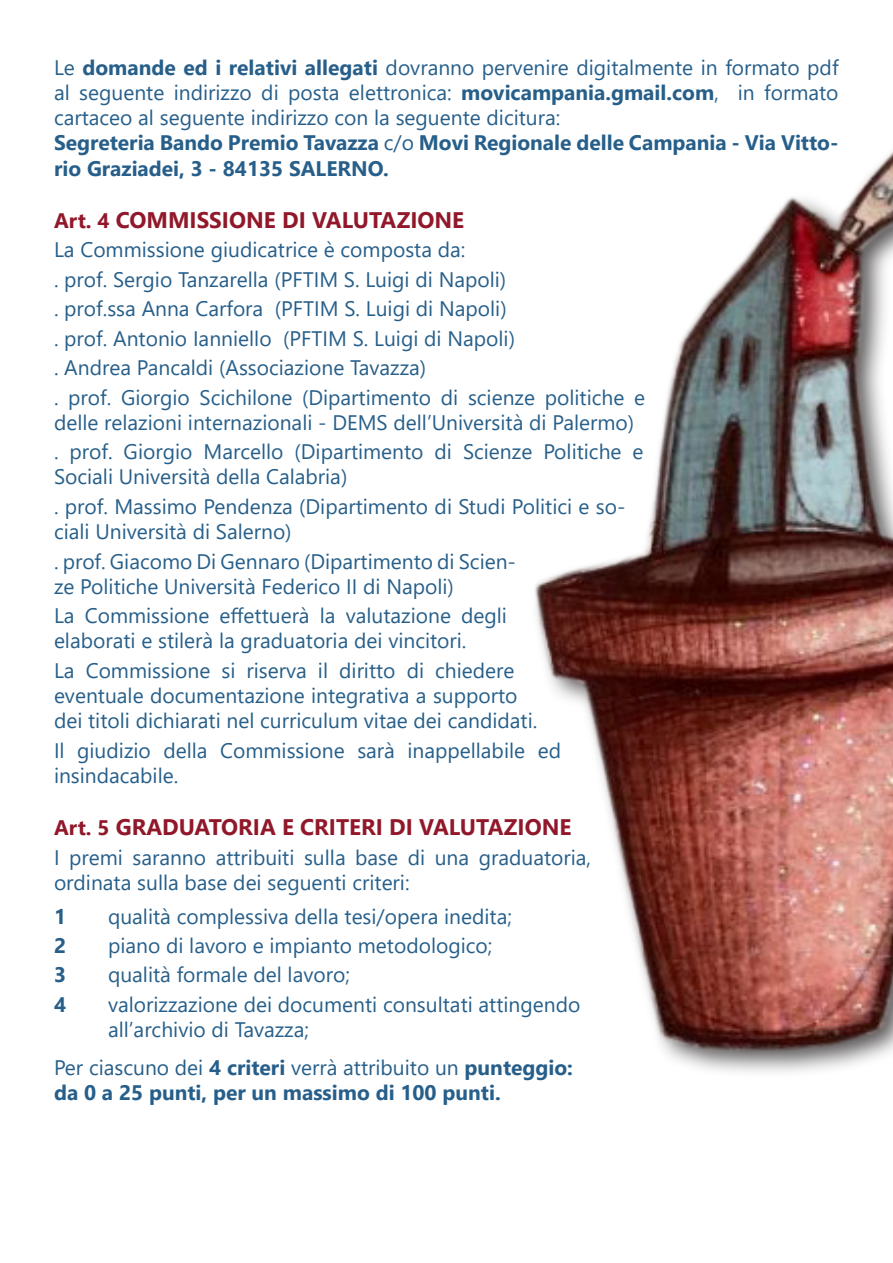
<style>
.page{position:relative;width:893px;height:1263px;background:#fff}
.page>*{position:absolute;margin:0;border:0;box-sizing:border-box;transform-origin:0 0}
.t1{font:700 22.5px "Segoe UI";color:#91182a}
.List_Paragraph{font:21px/25.2px "Segoe UI";color:#275f8a}
.List_Paragraph-2{font:700 21px/25.2px "Segoe UI";color:#275f8a}
.s1{font-weight:700}
.s2{font-weight:400}
.s3{font-size:21px}
</style>
<div class="page">
<div style="left:529px;top:130px;width:364px;height:949px;background:#231f20;opacity:.75"></div>
<img style="left:531px;top:130px;width:362px;height:924px">
<p class="List_Paragraph" style="left:54px;top:53px;width:786px;text-align:justify">Le <span class="s1">domande ed i relativi allegati</span> dovranno pervenire digitalmente in formato pdf al seguente indirizzo di posta elettronica: <span class="s1">movicampania.gmail.com</span>, in formato cartaceo al seguente indirizzo con la seguente dicitura:</p>
<p class="List_Paragraph-2" style="left:54px;top:129px;width:786px">Segreteria Bando Premio Tavazza <span class="s2">c/o</span> Movi Regionale delle Campania - Via Vitto&shy;rio Graziadei, 3 - 84135 SALERNO.</p>
<p class="t1" style="left:54px;top:199px;width:412px"><span class="s3">Art. 4</span> COMMISSIONE DI VALUTAZIONE</p>
<p class="List_Paragraph" style="left:54px;top:235px;width:413px">La Commissione giudicatrice è composta da:</p>
<p class="List_Paragraph" style="left:54px;top:265px;width:454px">. prof. Sergio Tanzarella (PFTIM S. Luigi di Napoli)</p>
<p class="List_Paragraph" style="left:54px;top:294px;width:454px">. prof.ssa Anna Carfora (PFTIM S. Luigi di Napoli)</p>
<p class="List_Paragraph" style="left:54px;top:324px;width:462px">. prof. Antonio Ianniello (PFTIM S. Luigi di Napoli)</p>
<p class="List_Paragraph" style="left:54px;top:353px;width:374px">. Andrea Pancaldi (Associazione Tavazza)</p>
<p class="List_Paragraph" style="left:54px;top:383px;width:593px">. prof. Giorgio Scichilone (Dipartimento di scienze politiche e delle relazioni internazionali - DEMS dell’Università di Palermo)</p>
<p class="List_Paragraph" style="left:54px;top:437px;width:591px">. prof. Giorgio Marcello (Dipartimento di Scienze Politiche e<br>Sociali Università della Calabria)</p>
<p class="List_Paragraph" style="left:54px;top:492px;width:573px">. prof. Massimo Pendenza (Dipartimento di Studi Politici e so&shy;ciali Università di Salerno)</p>
<p class="List_Paragraph" style="left:54px;top:547px;width:464px">. prof. Giacomo Di Gennaro (Dipartimento di Scien&shy;ze Politiche Università Federico II di Napoli)</p>
<p class="List_Paragraph" style="left:54px;top:601px;width:454px">La Commissione effettuerà la valutazione degli elaborati e stilerà la graduatoria dei vincitori.</p>
<p class="List_Paragraph" style="left:54px;top:656px;width:485px">La Commissione si riserva il diritto di chiedere eventuale documentazione integrativa a supporto dei titoli dichiarati nel curriculum vitae dei candidati.</p>
<p class="List_Paragraph" style="left:54px;top:736px;width:509px">Il giudizio della Commissione sarà inappellabile ed insindacabile.</p>
<p class="t1" style="left:54px;top:806px;width:519px"><span class="s3">Art. 5</span> GRADUATORIA E CRITERI DI VALUTAZIONE</p>
<p class="List_Paragraph" style="left:54px;top:843px;width:539px">I premi saranno attribuiti sulla base di una graduatoria, ordinata sulla base dei seguenti criteri:</p>
<p class="List_Paragraph-2" style="left:54px;top:902px;width:14px">1</p>
<p class="List_Paragraph" style="left:108px;top:901px;width:405px">qualità complessiva della tesi/opera inedita;</p>
<p class="List_Paragraph-2" style="left:54px;top:931px;width:14px">2</p>
<p class="List_Paragraph" style="left:108px;top:931px;width:386px">piano di lavoro e impianto metodologico;</p>
<p class="List_Paragraph-2" style="left:54px;top:961px;width:14px">3</p>
<p class="List_Paragraph" style="left:108px;top:960px;width:243px">qualità formale del lavoro;</p>
<p class="List_Paragraph-2" style="left:54px;top:990px;width:14px">4</p>
<p class="List_Paragraph" style="left:108px;top:990px;width:474px">valorizzazione dei documenti consultati attingendo all’archivio di Tavazza;</p>
<p class="List_Paragraph" style="left:54px;top:1053px;width:520px">Per ciascuno dei <span class="s1">4 criteri</span> verrà attribuito un <span class="s1">punteggio:</span></p>
<p class="List_Paragraph-2" style="left:54px;top:1078px;width:448px">da 0 a 25 punti, per un massimo di 100 punti.</p>
</div>
